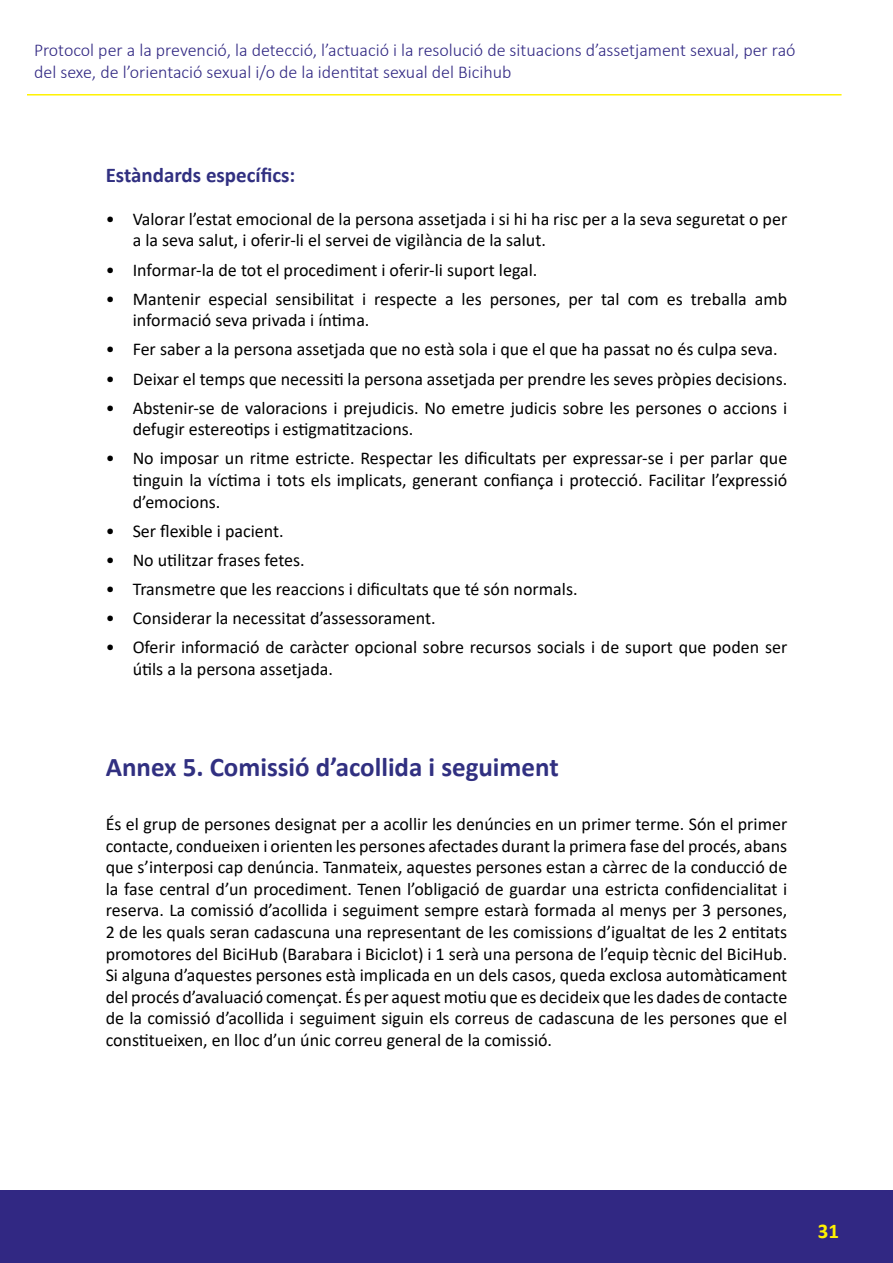
<style>
.page{position:relative;width:893px;height:1263px;background:#fff}
.page>*{position:absolute;margin:0;border:0;box-sizing:border-box;transform-origin:0 0}
.t1{font:700 27px "Calibri";color:#313081}
.t2{font:700 21px "Calibri";color:#313081}
.t3{font:700 21px "Calibri";color:#fff200}
.t4{font:18px/21.6px "Calibri";color:#000}
.t5{font:300 18px/21.6px "Calibri";color:#312883}
</style>
<div class="page">
<hr style="left:27px;top:94px;width:815px;height:2px;background:#fff200">
<div style="left:0;top:1191px;width:893px;height:72px;background:#312883"></div>
<p class="t5" style="left:34px;top:39px;width:763px">Protocol per a la prevenció, la detecció, l’actuació i la resolució de situacions d’assetjament sexual, per raó del sexe, de l’orientació sexual i/o de la identitat sexual del Bicihub</p>
<p class="t2" style="left:106px;top:160px;width:191px">Estàndards específics:</p>
<p class="t4" style="left:133px;top:208px;width:656px;text-indent:-27px">• Valorar l’estat emocional de la persona assetjada i si hi ha risc per a la seva seguretat o per a la seva salut, i oferir-li el servei de vigilància de la salut.</p>
<p class="t4" style="left:106px;top:258px;width:433px">• Informar-la de tot el procediment i oferir-li suport legal.</p>
<p class="t4" style="left:133px;top:287px;width:656px;text-indent:-27px">• Mantenir especial sensibilitat i respecte a les persones, per tal com es treballa amb informació seva privada i íntima.</p>
<p class="t4" style="left:106px;top:338px;width:674px">• Fer saber a la persona assetjada que no està sola i que el que ha passat no és culpa seva.</p>
<p class="t4" style="left:106px;top:367px;width:683px">• Deixar el temps que necessiti la persona assetjada per prendre les seves pròpies decisions.</p>
<p class="t4" style="left:133px;top:396px;width:656px;text-indent:-27px">• Abstenir-se de valoracions i prejudicis. No emetre judicis sobre les persones o accions i defugir estereotips i estigmatitzacions.</p>
<p class="t4" style="left:133px;top:447px;width:656px;text-align:justify;text-indent:-27px">• No imposar un ritme estricte. Respectar les dificultats per expressar-se i per parlar que tinguin la víctima i tots els implicats, generant confiança i protecció. Facilitar l’expressió d’emocions.</p>
<p class="t4" style="left:106px;top:519px;width:180px">• Ser flexible i pacient.</p>
<p class="t4" style="left:106px;top:548px;width:201px">• No utilitzar frases fetes.</p>
<p class="t4" style="left:106px;top:578px;width:473px">• Transmetre que les reaccions i dificultats que té són normals.</p>
<p class="t4" style="left:106px;top:607px;width:331px">• Considerar la necessitat d’assessorament.</p>
<p class="t4" style="left:133px;top:636px;width:656px;text-indent:-27px">• Oferir informació de caràcter opcional sobre recursos socials i de suport que poden ser útils a la persona assetjada.</p>
<h1 class="t1" style="left:106px;top:748px;width:455px">Annex 5. Comissió d’acollida i seguiment</h1>
<p class="t4" style="left:106px;top:813px;width:683px;text-align:justify">És el grup de persones designat per a acollir les denúncies en un primer terme. Són el primer contacte, condueixen i orienten les persones afectades durant la primera fase del procés, abans que s’interposi cap denúncia. Tanmateix, aquestes persones estan a càrrec de la conducció de la fase central d’un procediment. Tenen l’obligació de guardar una estricta confidencialitat i reserva. La comissió d’acollida i seguiment sempre estarà formada al menys per 3 persones, 2 de les quals seran cadascuna una representant de les comissions d’igualtat de les 2 entitats promotores del BiciHub (Barabara i Biciclot) i 1 serà una persona de l’equip tècnic del BiciHub.<br>Si alguna d’aquestes persones està implicada en un dels casos, queda exclosa automàticament del procés d’avaluació començat. És per aquest motiu que es decideix que les dades de contacte de la comissió d’acollida i seguiment siguin els correus de cadascuna de les persones que el constitueixen, en lloc d’un únic correu general de la comissió.</p>
<p class="t3" style="left:818px;top:1216px;width:23px">31</p>
</div>
